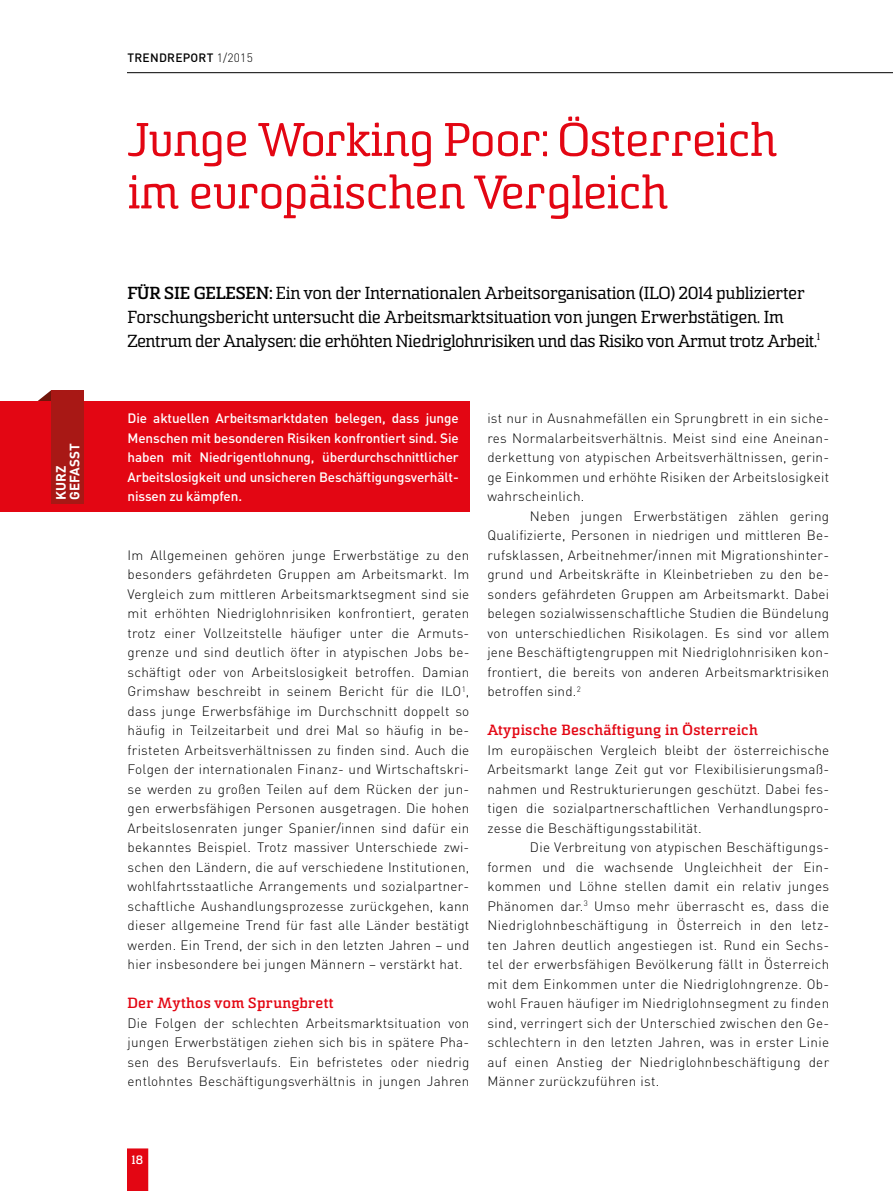
<style>
.page{position:relative;width:893px;height:1191px;background:#fff}
.page>*{position:absolute;margin:0;border:0;box-sizing:border-box;transform-origin:0 0}
.t1{font:52.5px/52.5px "Sommet Slab Rnd";letter-spacing:-.015em;color:#e30613}
.t2{font:19.5px/24px "Sommet Slab Rnd";letter-spacing:-.02em;color:#000}
.t3{font:700 16.5px "Sommet Slab Rnd";letter-spacing:.015em;color:#e30613}
.t4{font:300 13.5px/19.5px "DIN Pro";letter-spacing:.02em;color:#000;text-align:justify}
.t5{font:500 13.5px/19.5px "DIN Pro";letter-spacing:-.01em;color:#fff;text-align:justify}
.t6{font:700 13.5px/13.5px "DIN Pro";color:#fff}
.t7{font:700 13.5px "Sommet Slab Rnd";color:#fff}
.t8{font:500 12px "DIN Pro";letter-spacing:.02em;color:#000}
.s1{font-weight:300}
.s2{font-weight:700}
</style>
<div class="page">
<svg style="left:127px;top:1148px;width:21px;height:43px"></svg>
<hr style="left:127px;top:72px;width:766px;height:1px;background:#000">
<svg style="left:27px;top:390px;width:24px;height:12px"></svg>
<div style="left:0;top:402px;width:469px;height:110px;background:#e30613"></div>
<div style="left:51px;top:390px;width:33px;height:114px;background:#a81815"></div>
<p class="t6" style="left:54px;top:499px;width:58px;rotate:-90deg">KURZ<br>GEFASST</p>
<p class="t8" style="left:128px;top:49px;width:127px">TRENDREPORT <span class="s1">1/2015</span></p>
<h1 class="t1" style="left:128px;top:113px;width:651px">Junge Working Poor: Österreich im europäischen Vergleich</h1>
<p class="t2" style="left:128px;top:281px;width:694px"><span class="s2">FÜR SIE GELESEN:</span> Ein von der Internationalen Arbeitsorganisation (ILO) 2014 publizierter<br>Forschungsbericht untersucht die Arbeitsmarktsituation von jungen Erwerbstätigen. Im<br>Zentrum der Analysen: die erhöhten Niedriglohnrisiken und das Risiko von Armut trotz Arbeit.<sup>1</sup></p>
<p class="t5" style="left:128px;top:408px;width:333px">Die aktuellen Arbeitsmarktdaten belegen, dass junge Menschen mit besonderen Risiken konfrontiert sind. Sie haben mit Niedrigentlohnung, überdurchschnittlicher Arbeitslosigkeit und unsicheren Beschäftigungsverhält-</p>
<p class="t5" style="left:128px;top:486px;width:116px">nissen zu kämpfen.</p>
<p class="t4" style="left:128px;top:544px;width:343px">Im Allgemeinen gehören junge Erwerbstätige zu den besonders gefährdeten Gruppen am Arbeitsmarkt. Im Vergleich zum mittleren Arbeitsmarktsegment sind sie mit erhöhten Niedriglohnrisiken konfrontiert, geraten trotz einer Vollzeitstelle häufiger unter die Armuts&shy;grenze und sind deutlich öfter in atypischen Jobs be&shy;schäftigt oder von Arbeitslosigkeit betroffen. Damian Grimshaw beschreibt in seinem Bericht für die ILO<sup>1</sup>, dass junge Erwerbsfähige im Durchschnitt doppelt so häufig in Teilzeitarbeit und drei Mal so häufig in be&shy;fristeten Arbeitsverhältnissen zu finden sind. Auch die Folgen der internationalen Finanz- und Wirtschaftskri&shy;se werden zu großen Teilen auf dem Rücken der jun&shy;gen erwerbsfähigen Personen ausgetragen. Die hohen Arbeitslosenraten junger Spanier/innen sind dafür ein bekanntes Beispiel. Trotz massiver Unterschiede zwi&shy;schen den Ländern, die auf verschiedene Institutionen, wohlfahrtsstaatliche Arrangements und sozialpartner&shy;schaftliche Aushandlungsprozesse zurückgehen, kann dieser allgemeine Trend für fast alle Länder bestätigt werden. Ein Trend, der sich in den letzten Jahren – und hier insbesondere bei jungen Männern – verstärkt hat.</p>
<p class="t3" style="left:128px;top:994px;width:208px">Der Mythos vom Sprungbrett</p>
<p class="t4" style="left:128px;top:1012px;width:343px">Die Folgen der schlechten Arbeitsmarktsituation von jungen Erwerbstätigen ziehen sich bis in spätere Pha&shy;sen des Berufsverlaufs. Ein befristetes oder niedrig entlohntes Beschäftigungsverhältnis in jungen Jahren</p>
<p class="t4" style="left:487px;top:408px;width:343px">ist nur in Ausnahmefällen ein Sprungbrett in ein siche&shy;res Normalarbeitsverhältnis. Meist sind eine Aneinan&shy;derkettung von atypischen Arbeitsverhältnissen, gerin&shy;ge Einkommen und erhöhte Risiken der Arbeitslosigkeit wahrscheinlich.</p>
<p class="t4" style="left:487px;top:505px;width:343px;text-indent:43px">Neben jungen Erwerbstätigen zählen gering Qualifizierte, Personen in niedrigen und mittleren Be&shy;rufsklassen, Arbeitnehmer/innen mit Migrationshinter&shy;grund und Arbeitskräfte in Kleinbetrieben zu den be&shy;sonders gefährdeten Gruppen am Arbeitsmarkt. Dabei belegen sozialwissenschaftliche Studien die Bündelung von unterschiedlichen Risikolagen. Es sind vor allem jene Beschäftigtengruppen mit Niedriglohnrisiken kon&shy;frontiert, die bereits von anderen Arbeitsmarktrisiken betroffen sind.<sup>2</sup></p>
<p class="t3" style="left:487px;top:721px;width:272px">Atypische Beschäftigung in Österreich</p>
<p class="t4" style="left:487px;top:739px;width:343px">Im europäischen Vergleich bleibt der österreichische Arbeitsmarkt lange Zeit gut vor Flexibilisierungsmaß&shy;nahmen und Restrukturierungen geschützt. Dabei fes&shy;tigen die sozialpartnerschaftlichen Verhandlungspro&shy;zesse die Beschäftigungsstabilität.</p>
<p class="t4" style="left:487px;top:837px;width:343px;text-indent:43px">Die Verbreitung von atypischen Beschäftigungs&shy;formen und die wachsende Ungleichheit der Ein&shy;kommen und Löhne stellen damit ein relativ junges Phänomen dar.<sup>3</sup> Umso mehr überrascht es, dass die Niedriglohnbeschäftigung in Österreich in den letz&shy;ten Jahren deutlich angestiegen ist. Rund ein Sechs&shy;tel der erwerbsfähigen Bevölkerung fällt in Österreich mit dem Einkommen unter die Niedriglohngrenze. Ob&shy;wohl Frauen häufiger im Niedriglohnsegment zu finden sind, verringert sich der Unterschied zwischen den Ge&shy;schlechtern in den letzten Jahren, was in erster Linie auf einen Anstieg der Niedriglohnbeschäftigung der Männer zurückzuführen ist.</p>
<p class="t7" style="left:132px;top:1152px;width:13px">18</p>
</div>
